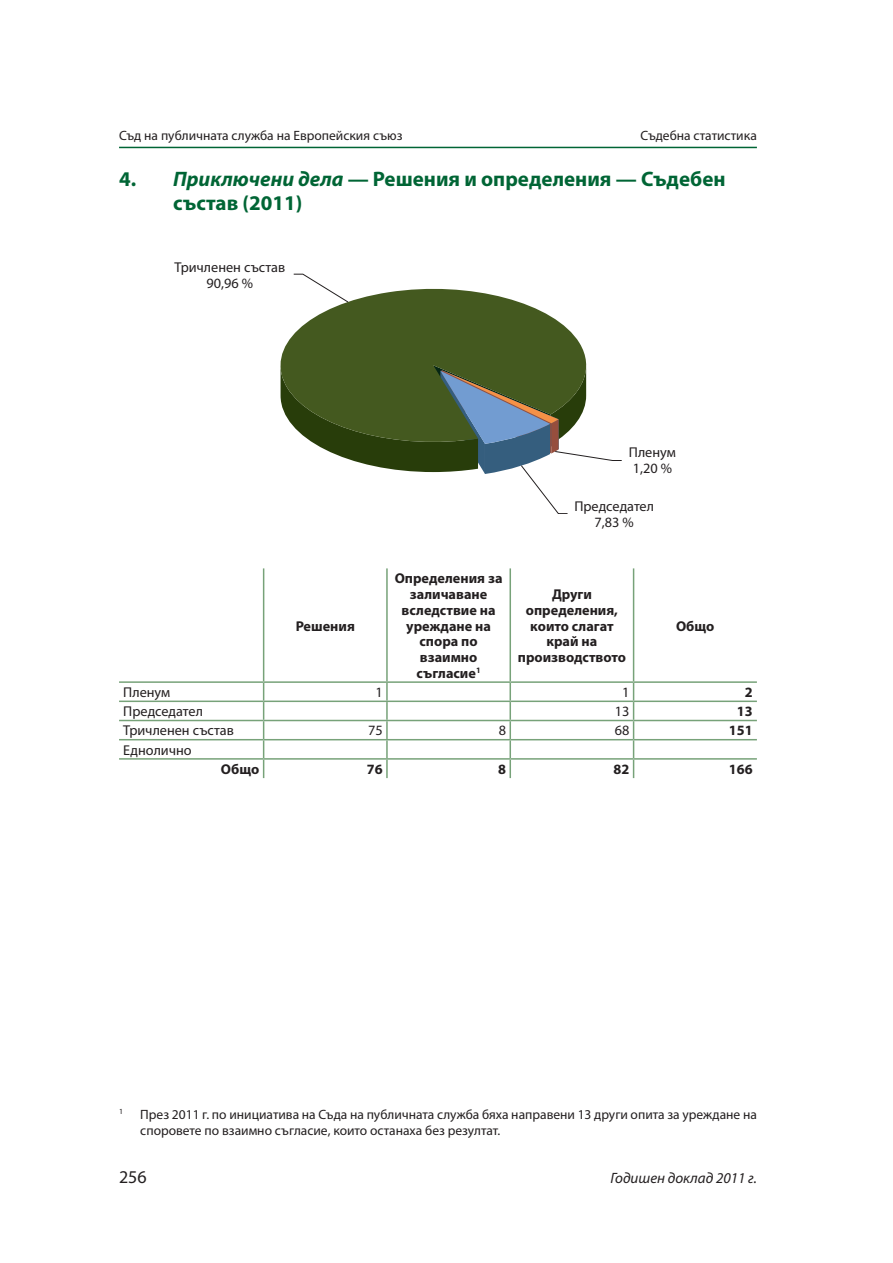
<style>
.page{position:relative;width:893px;height:1263px;background:#fff}
.page>*{position:absolute;margin:0;border:0;box-sizing:border-box;transform-origin:0 0}
.t1{font:700 21px/24px "Myriad Pro";color:#006535}
.t2{font:18px "Myriad Pro";color:#231f20}
.t3{font:italic 15px "Myriad Pro";color:#231f20}
.t4{font:700 14.25px/15.8px "Myriad Pro";color:#231f20;text-align:center}
.t5{font:14.25px/15.8px "Myriad Pro";color:#231f20;text-align:center}
.t6{font:13.5px/16.5px "Myriad Pro";color:#231f20}
.t7{font:7.8px "Myriad Pro";color:#231f20}
.s1{font-style:italic}
</style>
<div class="page">
<hr style="left:119px;top:147px;width:638px;height:1px;background:#006535">
<svg style="left:328px;top:451px;width:294px;height:63px"></svg>
<svg style="left:280px;top:288px;width:307px;height:163px;fill:#44591f"></svg>
<svg style="left:293px;top:274px;width:56px;height:29px"></svg>
<hr style="left:263px;top:568px;width:1px;height:113px;background:#77a279">
<hr style="left:386px;top:568px;width:2px;height:113px;background:#77a279">
<hr style="left:509px;top:568px;width:2px;height:113px;background:#77a279">
<hr style="left:633px;top:568px;width:1px;height:113px;background:#77a279">
<hr style="left:119px;top:681px;width:145px;height:2px;background:#77a279">
<hr style="left:264px;top:681px;width:123px;height:2px;background:#77a279">
<hr style="left:387px;top:681px;width:123px;height:2px;background:#77a279">
<hr style="left:510px;top:681px;width:124px;height:2px;background:#77a279">
<hr style="left:634px;top:681px;width:123px;height:2px;background:#77a279">
<hr style="left:119px;top:700px;width:145px;height:2px;background:#77a279">
<hr style="left:264px;top:700px;width:123px;height:2px;background:#77a279">
<hr style="left:387px;top:700px;width:123px;height:2px;background:#77a279">
<hr style="left:510px;top:700px;width:124px;height:2px;background:#77a279">
<hr style="left:634px;top:700px;width:123px;height:2px;background:#77a279">
<hr style="left:119px;top:720px;width:145px;height:1px;background:#77a279">
<hr style="left:264px;top:720px;width:123px;height:1px;background:#77a279">
<hr style="left:387px;top:720px;width:123px;height:1px;background:#77a279">
<hr style="left:510px;top:720px;width:124px;height:1px;background:#77a279">
<hr style="left:634px;top:720px;width:123px;height:1px;background:#77a279">
<hr style="left:119px;top:739px;width:145px;height:1px;background:#77a279">
<hr style="left:264px;top:739px;width:123px;height:1px;background:#77a279">
<hr style="left:387px;top:739px;width:123px;height:1px;background:#77a279">
<hr style="left:510px;top:739px;width:124px;height:1px;background:#77a279">
<hr style="left:634px;top:739px;width:123px;height:1px;background:#77a279">
<hr style="left:119px;top:758px;width:145px;height:2px;background:#77a279">
<hr style="left:264px;top:758px;width:123px;height:2px;background:#77a279">
<svg style="left:263px;top:683px;width:1px;height:95px"></svg>
<hr style="left:387px;top:758px;width:123px;height:2px;background:#77a279">
<svg style="left:386px;top:683px;width:2px;height:95px"></svg>
<hr style="left:510px;top:758px;width:124px;height:2px;background:#77a279">
<svg style="left:509px;top:683px;width:2px;height:95px"></svg>
<hr style="left:634px;top:758px;width:123px;height:2px;background:#77a279">
<svg style="left:633px;top:683px;width:1px;height:95px"></svg>
<p class="t6" style="left:119px;top:128px;width:285px">Съд на публичната служба на Европейския съюз</p>
<p class="t6" style="left:641px;top:128px;width:118px">Съдебна статистика</p>
<h1 class="t1" style="left:173px;top:167px;width:554px;text-indent:-54px">4. <span class="s1">Приключени дела</span> — Решения и определения — Съдебен състав (2011)</h1>
<p class="t5" style="left:175px;top:260px;width:112px">Тричленен състав<br>90,96 %</p>
<p class="t4" style="left:296px;top:618px;width:61px">Решения</p>
<p class="t5" style="left:629px;top:444px;width:49px;text-align:left">Пленум<br>1,20 %</p>
<p class="t5" style="left:574px;top:498px;width:81px">Председател<br>7,83 %</p>
<p class="t4" style="left:395px;top:571px;width:109px">Определения за заличаване вследствие на уреждане на спора по взаимно съгласие<sup>1</sup></p>
<p class="t4" style="left:518px;top:587px;width:110px">Други определения, които слагат край на производството</p>
<p class="t4" style="left:676px;top:618px;width:40px">Общо</p>
<p class="t5" style="left:123px;top:685px;width:49px">Пленум</p>
<p class="t5" style="left:375px;top:685px;width:9px">1</p>
<p class="t5" style="left:622px;top:685px;width:9px">1</p>
<p class="t4" style="left:745px;top:684px;width:9px">2</p>
<p class="t5" style="left:123px;top:704px;width:81px">Председател</p>
<p class="t5" style="left:615px;top:704px;width:16px">13</p>
<p class="t4" style="left:737px;top:704px;width:17px">13</p>
<p class="t5" style="left:123px;top:723px;width:112px">Тричленен състав</p>
<p class="t5" style="left:368px;top:723px;width:16px">75</p>
<p class="t5" style="left:499px;top:723px;width:9px">8</p>
<p class="t5" style="left:615px;top:723px;width:16px">68</p>
<p class="t4" style="left:729px;top:723px;width:25px">151</p>
<p class="t5" style="left:123px;top:742px;width:70px">Еднолично</p>
<p class="t4" style="left:221px;top:761px;width:40px">Общо</p>
<p class="t4" style="left:367px;top:761px;width:17px">76</p>
<p class="t4" style="left:498px;top:761px;width:9px">8</p>
<p class="t4" style="left:613px;top:761px;width:17px">82</p>
<p class="t4" style="left:729px;top:761px;width:25px">166</p>
<p class="t7" style="left:119px;top:1107px;width:6px">1</p>
<p class="t6" style="left:140px;top:1106px;width:618px">През 2011 г. по инициатива на Съда на публичната служба бяха направени 13 други опита за уреждане на споровете по взаимно съгласие, които останаха без резултат.</p>
<h2 class="t2" style="left:119px;top:1167px;width:29px">256</h2>
<p class="t3" style="left:610px;top:1170px;width:148px">Годишен доклад 2011 г.</p>
</div>
